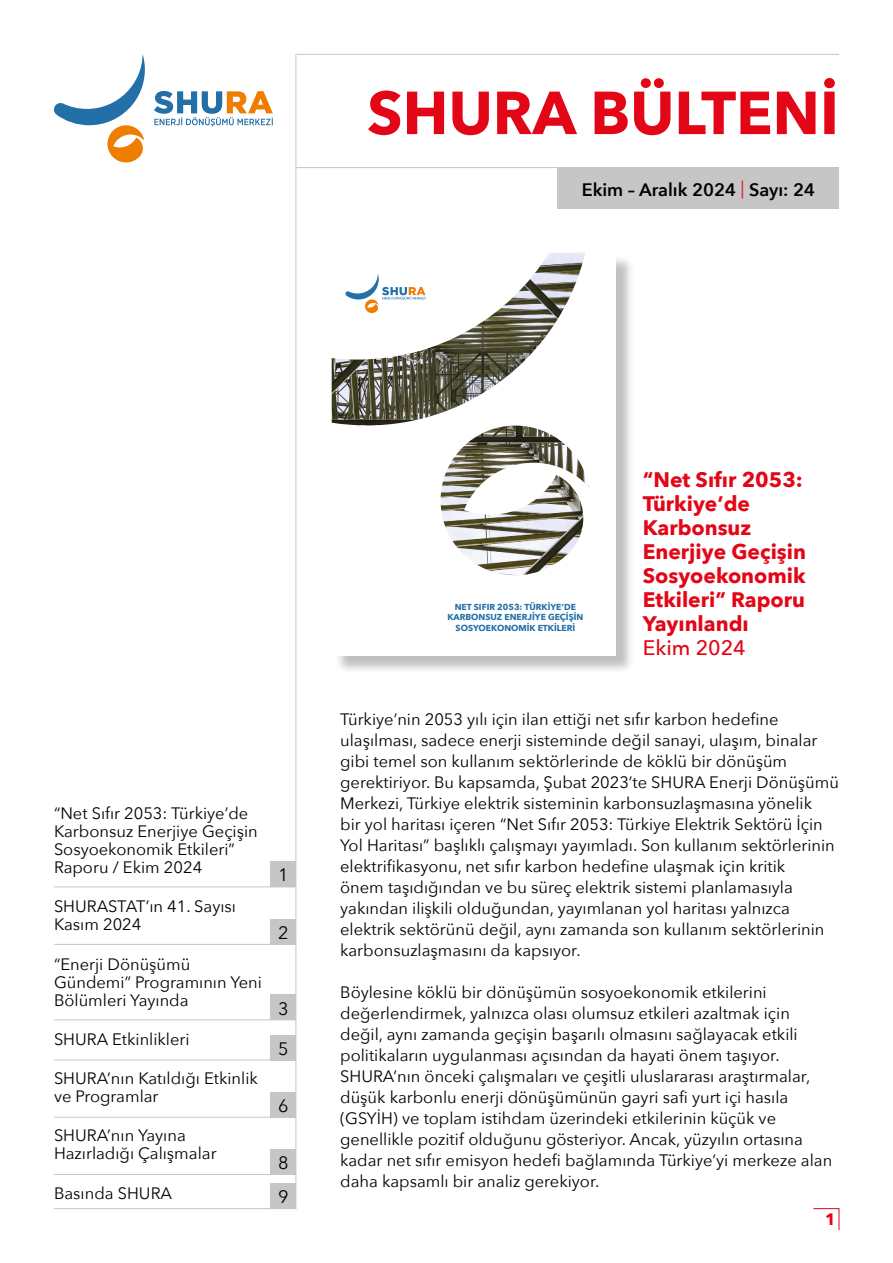
<style>
.page{position:relative;width:893px;height:1263px;background:#fff}
.page>*{position:absolute;margin:0;border:0;box-sizing:border-box;transform-origin:0 0}
.t1{font:700 60px "Avenir Next";color:#e30617}
.t2{font:700 21px/24px "Avenir Next";color:#e30617}
.t3{font:500 21px "Avenir Next";color:#e30617}
.t4{font:600 18px "Avenir Next";color:#000}
.t5{font:18px "Avenir Next";color:#000}
.t6{font:16.5px/21px "Avenir Next";color:#000}
.t7{font:700 16.5px "Avenir Next";color:#e30617}
.t8{font:700 8.7px/10.5px "Avenir Next";color:#236fa8;text-align:center}
.s1{font-weight:400;color:#e30617}
</style>
<div class="page">
<div style="left:558px;top:167px;width:281px;height:42px;background:#c6c6c6"></div>
<hr style="left:296px;top:54px;width:1px;height:1155px;background:#c6c6c6">
<hr style="left:296px;top:54px;width:543px;height:1px;background:#c6c6c6">
<hr style="left:296px;top:167px;width:543px;height:1px;background:#c6c6c6">
<hr style="left:54px;top:886px;width:242px;height:1px;background:#c6c6c6">
<div style="left:271px;top:861px;width:25px;height:25px;background:#c6c6c6"></div>
<hr style="left:54px;top:944px;width:242px;height:1px;background:#c6c6c6">
<div style="left:271px;top:919px;width:25px;height:26px;background:#c6c6c6"></div>
<hr style="left:54px;top:1019px;width:242px;height:1px;background:#c6c6c6">
<div style="left:271px;top:995px;width:25px;height:25px;background:#c6c6c6"></div>
<hr style="left:54px;top:1059px;width:242px;height:1px;background:#c6c6c6">
<div style="left:271px;top:1035px;width:25px;height:25px;background:#c6c6c6"></div>
<hr style="left:54px;top:1174px;width:242px;height:1px;background:#c6c6c6">
<div style="left:271px;top:1149px;width:25px;height:26px;background:#c6c6c6"></div>
<hr style="left:54px;top:1117px;width:242px;height:1px;background:#c6c6c6">
<div style="left:271px;top:1092px;width:25px;height:25px;background:#c6c6c6"></div>
<hr style="left:54px;top:1208px;width:242px;height:1px;background:#c6c6c6">
<div style="left:271px;top:1183px;width:25px;height:26px;background:#c6c6c6"></div>
<div style="left:334px;top:255px;width:301px;height:419px;background:#000;opacity:.25"></div>
<div style="left:332px;top:253px;width:284px;height:402px;background:#fff"></div>
<img style="left:332px;top:253px;width:253px;height:172px">
<img style="left:441px;top:426px;width:148px;height:149px">
<svg style="left:54px;top:54px;width:91px;height:108px"></svg>
<svg style="left:154px;top:91px;width:119px;height:36px"></svg>
<svg style="left:813px;top:1208px;width:27px;height:22px"></svg>
<h1 class="t1" style="left:367px;top:61px;width:473px">SHURA BÜLTENİ</h1>
<p class="t4" style="left:582px;top:174px;width:235px">Ekim – Aralık 2024 <span class="s1">|</span> Sayı: 24</p>
<p class="t6" style="left:54px;top:804px;width:205px;line-height:18px">“Net Sıfır 2053: Türkiye’de<br>Karbonsuz Enerjiye Geçişin<br>Sosyoekonomik Etkileri”<br>Raporu / Ekim 2024</p>
<p class="t6" style="left:54px;top:897px;width:183px;line-height:18px">SHURASTAT’ın 41. Sayısı<br>Kasım 2024</p>
<p class="t6" style="left:54px;top:954px;width:209px;line-height:18px">“Enerji Dönüşümü<br>Gündemi” Programının Yeni<br>Bölümleri Yayında</p>
<p class="t6" style="left:54px;top:1028px;width:137px">SHURA Etkinlikleri</p>
<p class="t6" style="left:54px;top:1069px;width:205px;line-height:18px">SHURA’nın Katıldığı Etkinlik ve Programlar</p>
<p class="t6" style="left:54px;top:1126px;width:164px;line-height:18px">SHURA’nın Yayına<br>Hazırladığı Çalışmalar</p>
<p class="t6" style="left:54px;top:1182px;width:120px">Basında SHURA</p>
<p class="t5" style="left:278px;top:859px;width:12px">1</p>
<p class="t5" style="left:278px;top:918px;width:12px">2</p>
<p class="t5" style="left:278px;top:993px;width:12px">3</p>
<p class="t5" style="left:278px;top:1033px;width:12px">5</p>
<p class="t5" style="left:278px;top:1090px;width:12px">6</p>
<p class="t5" style="left:278px;top:1148px;width:12px">8</p>
<p class="t5" style="left:278px;top:1182px;width:12px">9</p>
<p class="t8" style="left:447px;top:601px;width:137px">NET SIFIR 2053: TÜRKIYE’DE<br>KARBONSUZ ENERJIYE GEÇIŞIN<br>SOSYOEKONOMIK ETKILERI</p>
<p class="t2" style="left:643px;top:467px;width:165px">“Net Sıfır 2053:<br>Türkiye’de<br>Karbonsuz<br>Enerjiye Geçişin<br>Sosyoekonomik<br>Etkileri” Raporu<br>Yayınlandı</p>
<p class="t3" style="left:643px;top:629px;width:104px">Ekim 2024</p>
<p class="t6" style="left:340px;top:708px;width:500px">Türkiye’nin 2053 yılı için ilan ettiği net sıfır karbon hedefine ulaşılması, sadece enerji sisteminde değil sanayi, ulaşım, binalar gibi temel son kullanım sektörlerinde de köklü bir dönüşüm gerektiriyor. Bu kapsamda, Şubat 2023’te SHURA Enerji Dönüşümü Merkezi, Türkiye elektrik sisteminin karbonsuzlaşmasına yönelik<br>bir yol haritası içeren “Net Sıfır 2053: Türkiye Elektrik Sektörü İçin Yol Haritası” başlıklı çalışmayı yayımladı. Son kullanım sektörlerinin elektrifikasyonu, net sıfır karbon hedefine ulaşmak için kritik<br>önem taşıdığından ve bu süreç elektrik sistemi planlamasıyla yakından ilişkili olduğundan, yayımlanan yol haritası yalnızca elektrik sektörünü değil, aynı zamanda son kullanım sektörlerinin karbonsuzlaşmasını da kapsıyor.</p>
<p class="t6" style="left:340px;top:981px;width:494px">Böylesine köklü bir dönüşümün sosyoekonomik etkilerini değerlendirmek, yalnızca olası olumsuz etkileri azaltmak için değil, aynı zamanda geçişin başarılı olmasını sağlayacak etkili politikaların uygulanması açısından da hayati önem taşıyor.<br>SHURA’nın önceki çalışmaları ve çeşitli uluslararası araştırmalar, düşük karbonlu enerji dönüşümünün gayri safi yurt içi hasıla (GSYİH) ve toplam istihdam üzerindeki etkilerinin küçük ve genellikle pozitif olduğunu gösteriyor. Ancak, yüzyılın ortasına kadar net sıfır emisyon hedefi bağlamında Türkiye’yi merkeze alan daha kapsamlı bir analiz gerekiyor.</p>
<p class="t7" style="left:825px;top:1205px;width:12px">1</p>
</div>
